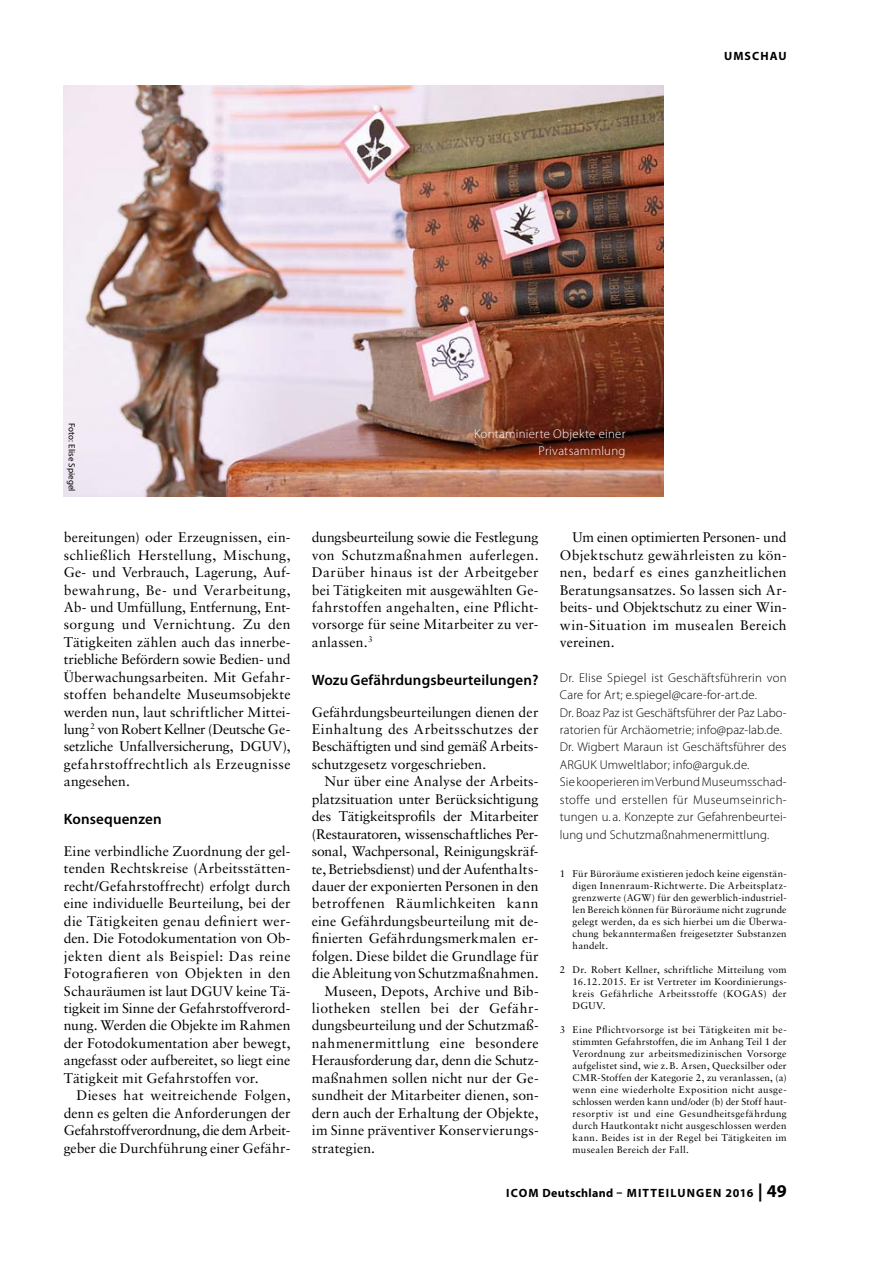
<style>
.page{position:relative;width:893px;height:1263px;background:#fff}
.page>*{position:absolute;margin:0;border:0;box-sizing:border-box;transform-origin:0 0}
.t1{font:600 15px "Myriad Pro";letter-spacing:.01em;color:#000}
.t2{font:13.95px/17.4px "Sabon";letter-spacing:.005em;color:#000;text-align:justify}
.t3{font:13.95px "Sabon";letter-spacing:-.015em;color:#000}
.t4{font:13.95px "Sabon";letter-spacing:.025em;color:#000}
.t5{font:13.95px "Sabon";letter-spacing:.03em;color:#000}
.t6{font:300 12.75px/17.4px "Myriad Pro";letter-spacing:.01em;color:#000}
.t7{font:300 12.75px/17.4px "Myriad Pro";letter-spacing:.02em;color:#fff;text-align:right}
.t8{font:700 12px "Myriad Pro";letter-spacing:.09em;color:#000}
.t9{font:9.75px/12px "Sabon";letter-spacing:.03em;color:#000;text-align:justify}
.t10{font:9px "Myriad Pro";letter-spacing:.01em;color:#000}
.s1{font-size:18px}
</style>
<div class="page">
<img style="left:64px;top:85px;width:599px;height:412px">
<p class="t8" style="left:724px;top:48px;width:64px">UMSCHAU</p>
<p class="t10" style="left:77px;top:423px;width:70px;rotate:90deg">Foto: Elise Spiegel</p>
<p class="t7" style="left:474px;top:425px;width:153px">Kontaminierte Objekte einer<br>Privatsammlung</p>
<p class="t2" style="left:64px;top:528px;width:228px">bereitungen) oder Erzeugnissen, ein&shy;schließlich Herstellung, Mischung, Ge- und Verbrauch, Lagerung, Auf&shy;bewahrung, Be- und Verarbeitung, Ab- und Umfüllung, Entfernung, Ent&shy;sorgung und Vernichtung. Zu den Tätigkeiten zählen auch das innerbe&shy;triebliche Befördern sowie Bedien- und Überwachungsarbeiten. Mit Gefahr&shy;stoffen behandelte Museumsobjekte werden nun, laut schriftlicher Mittei&shy;lung <sup>2</sup> von Robert Kellner (Deutsche Ge&shy;setzliche Unfallversicherung, DGUV), gefahrstoffrechtlich als Erzeugnisse angesehen.</p>
<p class="t1" style="left:64px;top:811px;width:99px">Konsequenzen</p>
<p class="t2" style="left:64px;top:842px;width:228px">Eine verbindliche Zuordnung der gel&shy;tenden Rechtskreise (Arbeitsstätten&shy;recht/Gefahrstoffrecht) erfolgt durch eine individuelle Beurteilung, bei der die Tätigkeiten genau definiert wer&shy;den. Die Fotodokumentation von Ob&shy;jekten dient als Beispiel: Das reine Fotografieren von Objekten in den Schauräumen ist laut DGUV keine Tä&shy;tigkeit im Sinne der Gefahrstoffverord&shy;nung. Werden die Objekte im Rahmen der Fotodokumentation aber bewegt, angefasst oder aufbereitet, so liegt eine Tätigkeit mit Gefahrstoffen vor.</p>
<p class="t2" style="left:64px;top:1086px;width:228px;text-indent:13px">Dieses hat weitreichende Folgen, denn es gelten die Anforderungen der Gefahrstoffverordnung, die dem Arbeit&shy;geber die Durchführung einer Gefähr-</p>
<p class="t2" style="left:312px;top:529px;width:228px">dungsbeurteilung sowie die Festlegung von Schutzmaßnahmen auferlegen.<br>Darüber hinaus ist der Arbeitgeber bei Tätigkeiten mit ausgewählten Ge&shy;fahrstoffen angehalten, eine Pflicht&shy;vorsorge für seine Mitarbeiter zu ver&shy;anlassen.<sup>3</sup></p>
<p class="t1" style="left:312px;top:671px;width:228px">Wozu Gefährdungsbeurteilungen?</p>
<p class="t2" style="left:312px;top:703px;width:228px">Gefährdungsbeurteilungen dienen der Einhaltung des Arbeitsschutzes der Beschäftigten und sind gemäß Arbeits&shy;schutzgesetz vorgeschrieben.</p>
<p class="t2" style="left:325px;top:773px;width:216px">Nur über eine Analyse der Arbeits-</p>
<p class="t2" style="left:312px;top:790px;width:228px">platzsituation unter Berücksichtigung</p>
<p class="t2" style="left:312px;top:807px;width:228px">des Tätigkeitsprofils der Mitarbeiter</p>
<p class="t3" style="left:312px;top:825px;width:228px">(Restauratoren, wissenschaftliches Per-</p>
<p class="t2" style="left:312px;top:842px;width:228px">sonal, Wachpersonal, Reinigungskräf-</p>
<p class="t2" style="left:312px;top:860px;width:228px">te, Betriebsdienst) und der Aufenthalts-</p>
<p class="t2" style="left:312px;top:877px;width:228px">dauer der exponierten Personen in den</p>
<p class="t5" style="left:312px;top:895px;width:228px">betroffenen Räumlichkeiten kann</p>
<p class="t2" style="left:312px;top:912px;width:228px">eine Gefährdungsbeurteilung mit de-</p>
<p class="t2" style="left:312px;top:929px;width:228px">finierten Gefährdungsmerkmalen er-</p>
<p class="t2" style="left:312px;top:947px;width:228px">folgen. Diese bildet die Grundlage für</p>
<p class="t2" style="left:312px;top:964px;width:228px">die Ableitung von Schutzmaßnahmen.</p>
<p class="t2" style="left:325px;top:982px;width:216px">Museen, Depots, Archive und Bib-</p>
<p class="t4" style="left:312px;top:1000px;width:228px">liotheken stellen bei der Gefähr-</p>
<p class="t2" style="left:312px;top:1017px;width:228px">dungsbeurteilung und der Schutzmaß-</p>
<p class="t4" style="left:312px;top:1035px;width:228px">nahmenermittlung eine besondere</p>
<p class="t3" style="left:312px;top:1052px;width:228px">Herausforderung dar, denn die Schutz-</p>
<p class="t2" style="left:312px;top:1069px;width:228px">maßnahmen sollen nicht nur der Ge-</p>
<p class="t2" style="left:312px;top:1086px;width:228px">sundheit der Mitarbeiter dienen, son-</p>
<p class="t2" style="left:312px;top:1104px;width:228px">dern auch der Erhaltung der Objekte,</p>
<p class="t2" style="left:312px;top:1121px;width:228px">im Sinne präventiver Konservierungs-</p>
<p class="t2" style="left:312px;top:1139px;width:65px">strategien.</p>
<p class="t2" style="left:560px;top:529px;width:228px;text-indent:13px">Um einen optimierten Personen- und Objektschutz gewährleisten zu kön&shy;nen, bedarf es eines ganzheitlichen Beratungsansatzes. So lassen sich Ar&shy;beits- und Objektschutz zu einer Win&shy;win-Situation im musealen Bereich vereinen.</p>
<p class="t6" style="left:560px;top:669px;width:228px">Dr. Elise Spiegel ist Geschäftsführerin von Care for Art; e.spiegel@care-for-art.de.<br>Dr. Boaz Paz ist Geschäftsführer der Paz Labo&shy;ratorien für Archäometrie; info@paz-lab.de.<br>Dr. Wigbert Maraun ist Geschäftsführer des ARGUK Umweltlabor; info@arguk.de.<br>Sie kooperieren im Verbund Museumsschad&shy;stoffe und erstellen für Museumseinrich&shy;tungen u. a. Konzepte zur Gefahrenbeurtei&shy;lung und Schutzmaßnahmenermittlung.</p>
<p class="t9" style="left:573px;top:867px;width:216px;text-indent:-13px">1 Für Büroräume existieren jedoch keine eigenstän&shy;digen Innenraum-Richtwerte. Die Arbeitsplatz&shy;grenzwerte (AGW) für den gewerblich-industriel&shy;len Bereich können für Büroräume nicht zugrunde gelegt werden, da es sich hierbei um die Überwa&shy;chung bekanntermaßen freigesetzter Substanzen handelt.</p>
<p class="t9" style="left:573px;top:963px;width:216px;text-indent:-13px">2 Dr. Robert Kellner, schriftliche Mitteilung vom 16.12.2015. Er ist Vertreter im Koordinierungs&shy;kreis Gefährliche Arbeitsstoffe (KOGAS) der DGUV.</p>
<p class="t9" style="left:573px;top:1023px;width:216px;text-indent:-13px">3 Eine Pflichtvorsorge ist bei Tätigkeiten mit be&shy;stimmten Gefahrstoffen, die im Anhang Teil 1 der Verordnung zur arbeitsmedizinischen Vorsorge aufgelistet sind, wie z.B. Arsen, Quecksilber oder CMR-Stoffen der Kategorie 2, zu veranlassen, (a) wenn eine wiederholte Exposition nicht ausge&shy;schlossen werden kann und/oder (b) der Stoff haut&shy;resorptiv ist und eine Gesundheitsgefährdung durch Hautkontakt nicht ausgeschlossen werden kann. Beides ist in der Regel bei Tätigkeiten im musealen Bereich der Fall.</p>
<p class="t8" style="left:506px;top:1185px;width:282px">ICOM DEUTSCHLAND – MITTEI LUNGEN 2016 <span class="s1">| 49</span></p>
</div>
